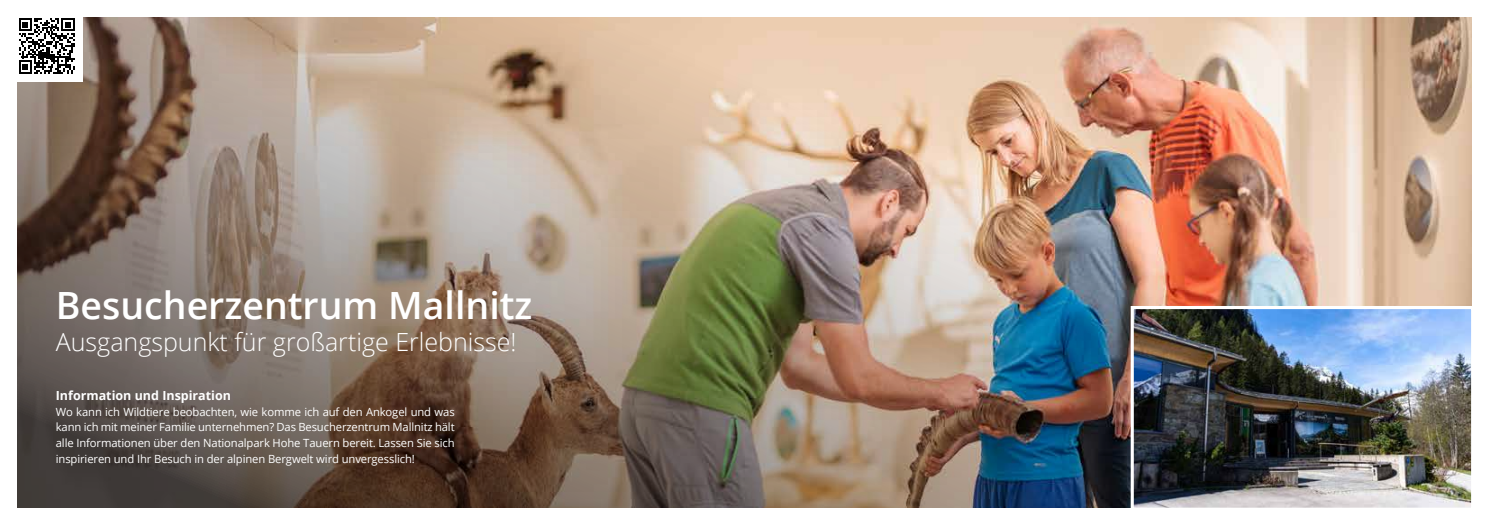
<style>
.page{position:relative;width:1489px;height:525px;background:#fff}
.page>*{position:absolute;margin:0;border:0;box-sizing:border-box;transform-origin:0 0}
.t1{font:600 37.5px "Open Sans";color:#fff}
.t2{font:300 25px "Open Sans";color:#fff}
.t3{font:700 12.5px "Open Sans";color:#fff}
.t4{font:11.25px/15.6px "Open Sans";letter-spacing:-.01em;color:#fff;text-align:justify}
</style>
<div class="page">
<img style="left:18px;top:18px;width:1453px;height:489px">
<img style="left:1129px;top:304px;width:343px;height:204px">
<div style="left:11px;top:10px;width:71px;height:71px;background:#fff"></div>
<svg style="left:19px;top:18px;width:56px;height:56px"></svg>
<h1 class="t1" style="left:56px;top:280px;width:478px">Besucherzentrum Mallnitz</h1>
<h2 class="t2" style="left:56px;top:325px;width:462px">Ausgangspunkt für großartige Erlebnisse!</h2>
<p class="t3" style="left:56px;top:386px;width:177px">Information und Inspiration</p>
<p class="t4" style="left:56px;top:403px;width:400px">Wo kann ich Wildtiere beobachten, wie komme ich auf den Ankogel und was kann ich mit meiner Familie unternehmen? Das Besucherzentrum Mallnitz hält alle Informationen über den Nationalpark Hohe Tauern bereit. Lassen Sie sich inspirieren und Ihr Besuch in der alpinen Bergwelt wird unvergesslich!</p>
</div>
